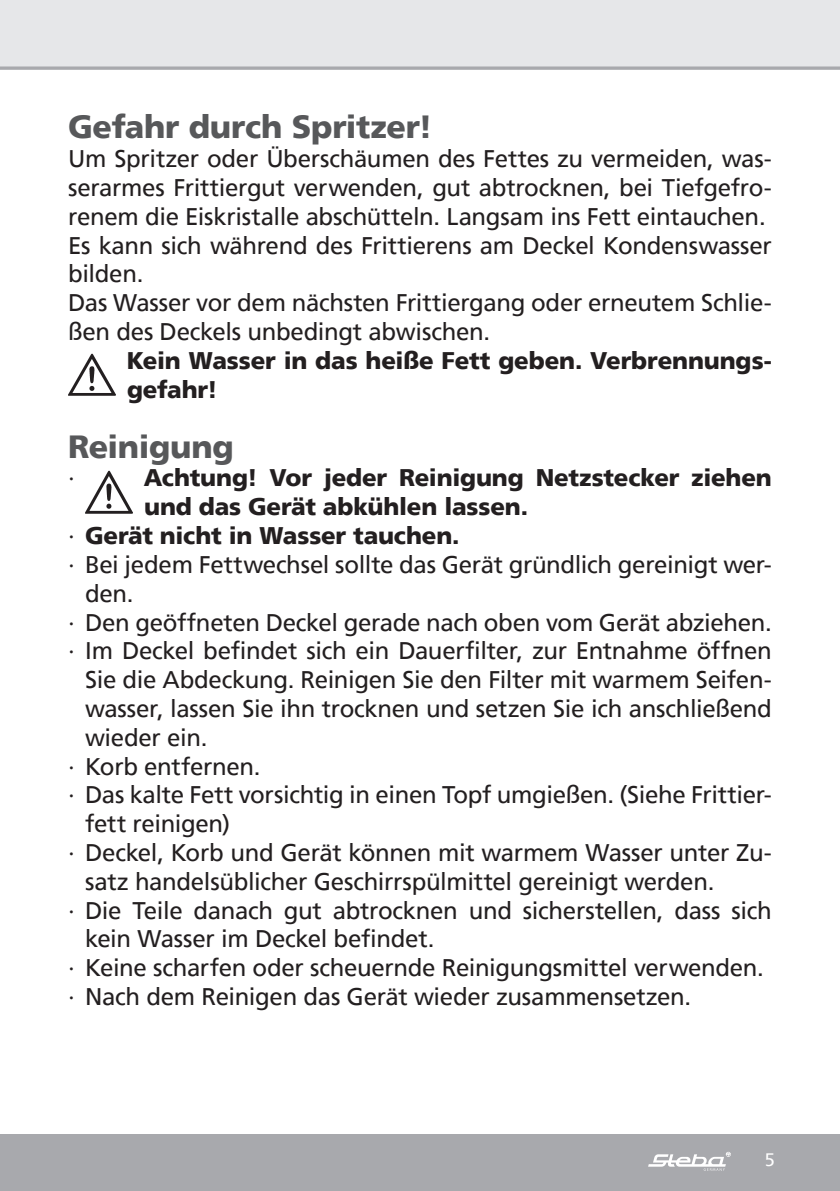
<style>
.page{position:relative;width:840px;height:1191px;background:#fff}
.page>*{position:absolute;margin:0;border:0;box-sizing:border-box;transform-origin:0 0}
.t1{font:900 32px "Frutiger";letter-spacing:-.01em;color:#57585a}
.t2{font:24px/28.8px "Frutiger";letter-spacing:-.015em;color:#231f20}
.t3{font:900 24px/28.8px "Frutiger";letter-spacing:-.01em;color:#231f20}
.t4{font:18px "Frutiger";color:#fff}
.s1{font-weight:400}
</style>
<div class="page">
<div style="left:0;top:0;width:839px;height:68px;background:#e6e7e9"></div>
<div style="left:0;top:1134px;width:839px;height:57px;background:#a8a9ad"></div>
<svg style="left:648px;top:1151px;width:82px;height:19px"></svg>
<svg style="left:0;top:66px;width:839px;height:4px;background:#b3b4b8"></svg>
<img style="left:68px;top:353px;width:48px;height:43px">
<img style="left:85px;top:471px;width:48px;height:43px">
<h1 class="t1" style="left:68px;top:108px;width:366px">Gefahr durch Spritzer!</h1>
<p class="t2" style="left:68px;top:144px;width:705px">Um Spritzer oder Überschäumen des Fettes zu vermeiden, was&shy;serarmes Frittiergut verwenden, gut abtrocknen, bei Tiefgefro&shy;renem die Eiskristalle abschütteln. Langsam ins Fett eintauchen.<br>Es kann sich während des Frittierens am Deckel Kondenswasser bilden.<br>Das Wasser vor dem nächsten Frittiergang oder erneutem Schlie&shy;ßen des Deckels unbedingt abwischen.</p>
<p class="t3" style="left:127px;top:346px;width:646px">Kein Wasser in das heiße Fett geben. Verbrennungs&shy;gefahr!</p>
<h1 class="t1" style="left:68px;top:427px;width:167px">Reinigung</h1>
<p class="t2" style="left:68px;top:463px;width:8px">∙</p>
<p class="t3" style="left:144px;top:463px;width:629px">Achtung! Vor jeder Reinigung Netzstecker ziehen</p>
<p class="t3" style="left:144px;top:492px;width:385px">und das Gerät abkühlen lassen.</p>
<p class="t3" style="left:68px;top:521px;width:393px"><span class="s1">∙</span> Gerät nicht in Wasser tauchen.</p>
<p class="t2" style="left:68px;top:550px;width:705px">∙ Bei jedem Fettwechsel sollte das Gerät gründlich gereinigt wer-</p>
<p class="t2" style="left:85px;top:579px;width:50px">den.</p>
<p class="t2" style="left:68px;top:607px;width:704px">∙ Den geöffneten Deckel gerade nach oben vom Gerät abziehen.</p>
<p class="t2" style="left:68px;top:636px;width:705px">∙ Im Deckel befindet sich ein Dauerfilter, zur Entnahme öffnen</p>
<p class="t2" style="left:85px;top:665px;width:687px">Sie die Abdeckung. Reinigen Sie den Filter mit warmem Seifen-</p>
<p class="t2" style="left:85px;top:694px;width:688px">wasser, lassen Sie ihn trocknen und setzen Sie ich anschließend</p>
<p class="t2" style="left:85px;top:723px;width:124px">wieder ein.</p>
<p class="t2" style="left:68px;top:751px;width:194px">∙ Korb entfernen.</p>
<p class="t2" style="left:68px;top:780px;width:705px">∙ Das kalte Fett vorsichtig in einen Topf umgießen. (Siehe Frittier-</p>
<p class="t2" style="left:85px;top:809px;width:146px">fett reinigen)</p>
<p class="t2" style="left:68px;top:838px;width:705px">∙ Deckel, Korb und Gerät können mit warmem Wasser unter Zu-</p>
<p class="t2" style="left:85px;top:867px;width:630px">satz handelsüblicher Geschirrspülmittel gereinigt werden.</p>
<p class="t2" style="left:68px;top:895px;width:704px">∙ Die Teile danach gut abtrocknen und sicherstellen, dass sich</p>
<p class="t2" style="left:85px;top:924px;width:351px">kein Wasser im Deckel befindet.</p>
<p class="t2" style="left:68px;top:953px;width:697px">∙ Keine scharfen oder scheuernde Reinigungsmittel verwenden.</p>
<p class="t2" style="left:68px;top:982px;width:624px">∙ Nach dem Reinigen das Gerät wieder zusammensetzen.</p>
<p class="t4" style="left:764px;top:1149px;width:12px">5</p>
</div>
